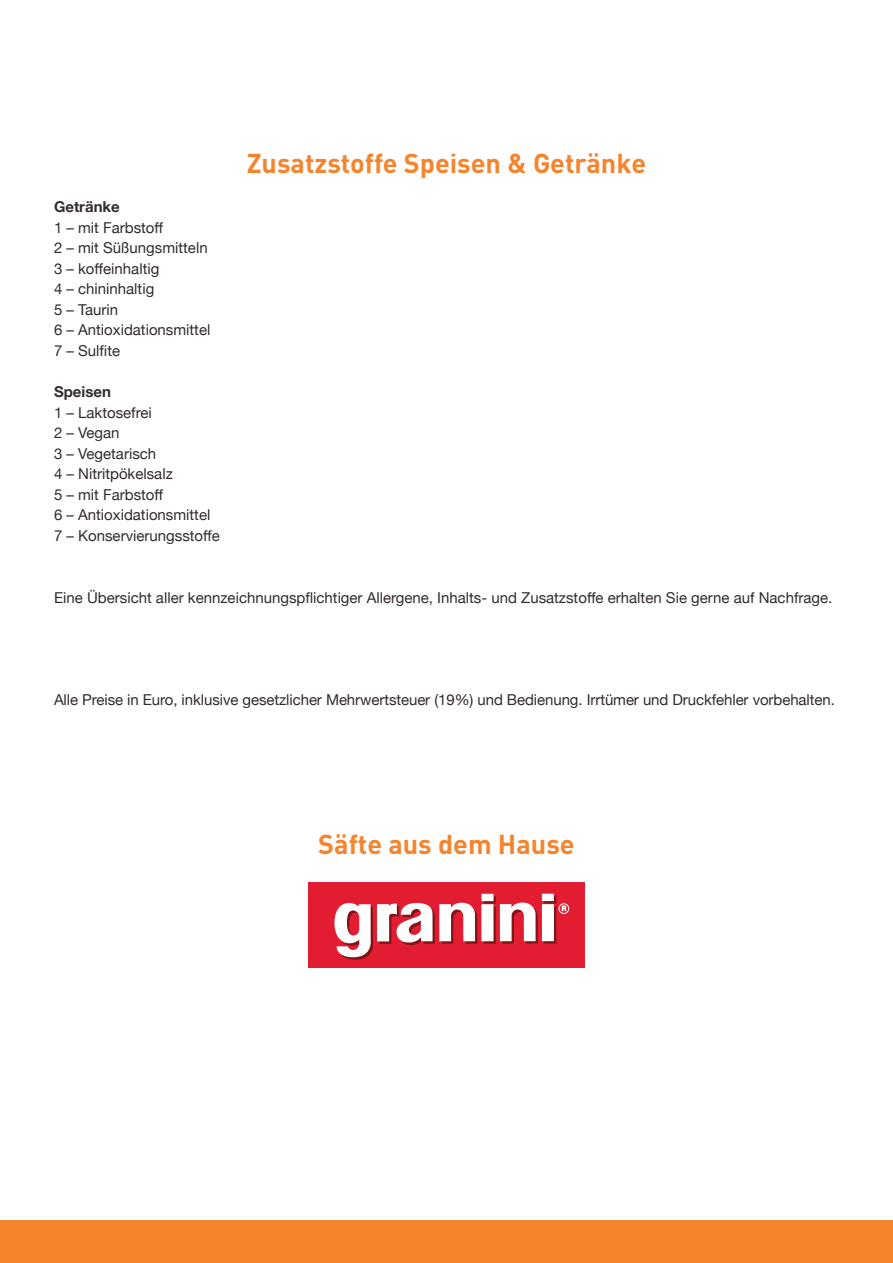
<style>
.page{position:relative;width:893px;height:1263px;background:#fff}
.page>*{position:absolute;margin:0;border:0;box-sizing:border-box;transform-origin:0 0}
.t1{font:700 27px "DIN Pro";color:#f5842d}
.t2{font:15px/20.5px "Helvetica Neue";color:#332b2e}
.t3{font:700 15px "Helvetica Neue";color:#332b2e}
</style>
<div class="page">
<div style="left:0;top:1220px;width:893px;height:43px;background:#f5842d"></div>
<div style="left:308px;top:882px;width:277px;height:86px;background:#e21d31"></div>
<svg style="left:544px;top:896px;width:12px;height:7px"></svg>
<svg style="left:484px;top:896px;width:12px;height:7px"></svg>
<svg style="left:544px;top:906px;width:12px;height:38px"></svg>
<svg style="left:484px;top:907px;width:12px;height:37px"></svg>
<div style="left:542px;top:894px;width:12px;height:7px;background:#fff"></div>
<div style="left:481px;top:894px;width:13px;height:7px;background:#fff"></div>
<div style="left:542px;top:904px;width:12px;height:37px;background:#fff"></div>
<div style="left:481px;top:904px;width:12px;height:37px;background:#fff"></div>
<svg style="left:334px;top:903px;width:143px;height:57px"></svg>
<svg style="left:500px;top:903px;width:38px;height:41px"></svg>
<svg style="left:562px;top:906px;width:5px;height:5px"></svg>
<div style="left:559px;top:903px;width:10px;height:11px;border:1px solid #fff;border-radius:50%"></div>
<p class="t3" style="left:54px;top:195px;width:67px">Getränke</p>
<p class="t2" style="left:54px;top:218px;width:158px">1 – mit Farbstoff<br>2 – mit Süßungsmitteln<br>3 – koffeinhaltig<br>4 – chininhaltig<br>5 – Taurin<br>6 – Antioxidationsmittel<br>7 – Sulfite</p>
<p class="t3" style="left:54px;top:380px;width:58px">Speisen</p>
<p class="t2" style="left:54px;top:403px;width:167px">1 – Laktosefrei<br>2 – Vegan<br>3 – Vegetarisch<br>4 – Nitritpökelsalz<br>5 – mit Farbstoff<br>6 – Antioxidationsmittel<br>7 – Konservierungsstoffe</p>
<h1 class="t1" style="left:247px;top:145px;width:401px">Zusatzstoffe Speisen &amp; Getränke</h1>
<p class="t2" style="left:54px;top:588px;width:780px">Eine Übersicht aller kennzeichnungspflichtiger Allergene, Inhalts- und Zusatzstoffe erhalten Sie gerne auf Nachfrage.</p>
<p class="t2" style="left:54px;top:690px;width:782px">Alle Preise in Euro, inklusive gesetzlicher Mehrwertsteuer (19%) und Bedienung. Irrtümer und Druckfehler vorbehalten.</p>
<h1 class="t1" style="left:318px;top:826px;width:258px">Säfte aus dem Hause</h1>
</div>
